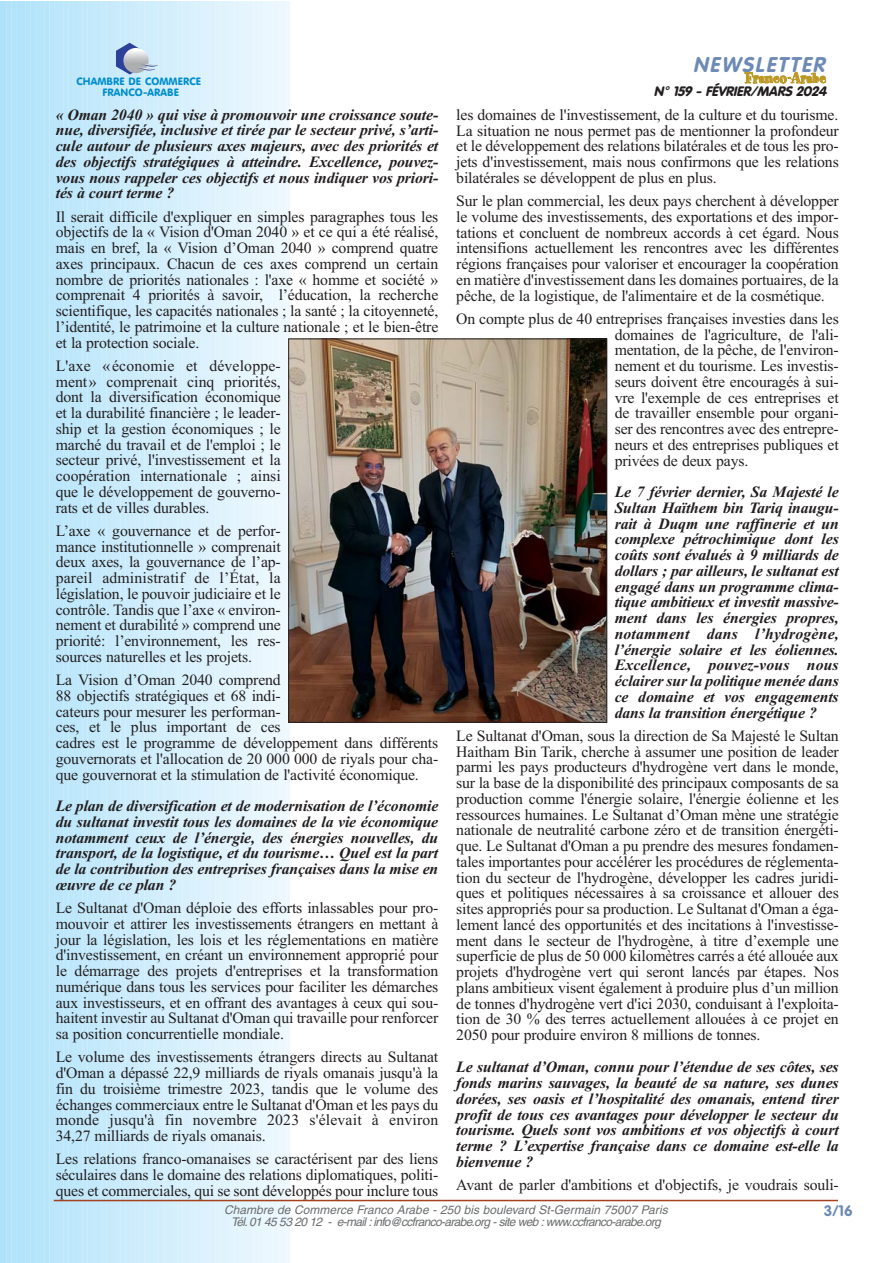
<style>
.page{position:relative;width:893px;height:1263px;background:#fff}
.page>*{position:absolute;margin:0;border:0;box-sizing:border-box;transform-origin:0 0}
.t1{font:italic 700 21px "VAG Rounded";color:#6d8ab5}
.t2{font:16.5px "Spumoni LP";letter-spacing:.02em;color:#bb9824}
.t3{font:15.75px/15.8px "Times New Roman";letter-spacing:-.01em;color:#231f20;text-align:justify}
.t4{font:italic 700 15.75px/15.8px "Times New Roman";letter-spacing:-.01em;color:#231f20;text-align:justify}
.t5{font:700 15px "VAG Rounded";color:#6d8ab5}
.t6{font:italic 900 13.5px "VAG Rounded";color:#231f20}
.t7{font:italic 12px/12px "Helvetica";color:#6c6e70;text-align:center}
.t8{font:10.5px/10.5px "VAG Rounded BT";letter-spacing:.005em;color:#008ece;text-align:center}
</style>
<div class="page">
<div style="left:0;top:1px;width:9px;height:1262px;background:#afe2fa"></div>
<svg style="left:9px;top:1px;width:5px;height:1262px;background:#b3e3fa"></svg>
<div style="left:14px;top:1px;width:10px;height:1262px;background:#b2e3fa"></div>
<svg style="left:23px;top:1px;width:10px;height:1262px;background:#b6e4fa"></svg>
<div style="left:33px;top:1px;width:10px;height:1262px;background:#b6e4fa"></div>
<div style="left:42px;top:1px;width:10px;height:1262px;background:#b9e5fa"></div>
<div style="left:52px;top:1px;width:10px;height:1262px;background:#bbe6fb"></div>
<div style="left:61px;top:1px;width:10px;height:1262px;background:#bde7fb"></div>
<div style="left:71px;top:1px;width:10px;height:1262px;background:#bfe7fb"></div>
<div style="left:80px;top:1px;width:10px;height:1262px;background:#c1e8fb"></div>
<div style="left:89px;top:1px;width:11px;height:1262px;background:#c3e9fb"></div>
<div style="left:99px;top:1px;width:10px;height:1262px;background:#c5eafb"></div>
<div style="left:108px;top:1px;width:10px;height:1262px;background:#c8eafb"></div>
<div style="left:118px;top:1px;width:10px;height:1262px;background:#caebfc"></div>
<div style="left:127px;top:1px;width:10px;height:1262px;background:#ccecfc"></div>
<div style="left:137px;top:1px;width:10px;height:1262px;background:#ceedfc"></div>
<div style="left:146px;top:1px;width:10px;height:1262px;background:#d0edfc"></div>
<div style="left:156px;top:1px;width:10px;height:1262px;background:#d2eefc"></div>
<div style="left:165px;top:1px;width:10px;height:1262px;background:#d4effc"></div>
<div style="left:175px;top:1px;width:10px;height:1262px;background:#d6f0fc"></div>
<div style="left:184px;top:1px;width:10px;height:1262px;background:#d8f0fc"></div>
<div style="left:194px;top:1px;width:10px;height:1262px;background:#daf1fd"></div>
<div style="left:203px;top:1px;width:10px;height:1262px;background:#ddf2fd"></div>
<div style="left:213px;top:1px;width:10px;height:1262px;background:#dff3fd"></div>
<div style="left:222px;top:1px;width:10px;height:1262px;background:#e1f3fd"></div>
<div style="left:232px;top:1px;width:10px;height:1262px;background:#e3f4fd"></div>
<div style="left:241px;top:1px;width:10px;height:1262px;background:#e5f5fd"></div>
<div style="left:251px;top:1px;width:10px;height:1262px;background:#e7f6fd"></div>
<div style="left:260px;top:1px;width:10px;height:1262px;background:#e9f7fe"></div>
<div style="left:270px;top:1px;width:10px;height:1262px;background:#ebf7fe"></div>
<div style="left:279px;top:1px;width:10px;height:1262px;background:#edf8fe"></div>
<div style="left:284px;top:1px;width:6px;height:1262px;background:#eef9fe"></div>
<svg style="left:116px;top:43px;width:42px;height:31px"></svg>
<hr style="left:54px;top:1200px;width:784px;height:1px;background:#a6411f">
<img style="left:290px;top:340px;width:315px;height:381px">
<div style="left:288px;top:338px;width:319px;height:385px;border:1px solid #231f20"></div>
<p class="t8" style="left:76px;top:77px;width:126px">CHAMBRE DE COMMERCE<br>FRANCO-ARABE</p>
<p class="t4" style="left:56px;top:108px;width:384px">« Oman 2040 » qui vise à promouvoir une croissance soute&shy;nue, diversifiée, inclusive et tirée par le secteur privé, s’arti&shy;cule autour de plusieurs axes majeurs, avec des priorités et des objectifs stratégiques à atteindre. Excellence, pouvez&shy;vous nous rappeler ces objectifs et nous indiquer vos priori&shy;tés à court terme ?</p>
<p class="t3" style="left:56px;top:210px;width:384px">Il serait difficile d'expliquer en simples paragraphes tous les objectifs de la « Vision d'Oman 2040 » et ce qui a été réalisé, mais en bref, la « Vision d’Oman 2040 » comprend quatre axes principaux. Chacun de ces axes comprend un certain nombre de priorités nationales : l'axe « homme et société » comprenait 4 priorités à savoir, l’éducation, la recherche scientifique, les capacités nationales ; la santé ; la citoyenneté, l’identité, le patrimoine et la culture nationale ; et le bien-être et la protection sociale.</p>
<p class="t3" style="left:56px;top:359px;width:227px">L'axe «économie et développe&shy;ment» comprenait cinq priorités, dont la diversification économique et la durabilité financière ; le leader&shy;ship et la gestion économiques ; le marché du travail et de l'emploi ; le secteur privé, l'investissement et la coopération internationale ; ainsi que le développement de gouverno&shy;rats et de villes durables.</p>
<p class="t3" style="left:56px;top:524px;width:226px">L’axe « gouvernance et de perfor&shy;mance institutionnelle » comprenait deux axes, la gouvernance de l’ap&shy;pareil administratif de l’État, la législation, le pouvoir judiciaire et le contrôle. Tandis que l’axe « environ&shy;nement et durabilité » comprend une priorité: l’environnement, les res&shy;sources naturelles et les projets.</p>
<p class="t3" style="left:56px;top:673px;width:384px;text-align:left">La Vision d’Oman 2040 comprend<br>88 objectifs stratégiques et 68 indi-<br>cateurs pour mesurer les performan-<br>ces, et le plus important de ces<br>cadres est le programme de développement dans différents gouvernorats et l'allocation de 20 000 000 de riyals pour cha&shy;que gouvernorat et la stimulation de l'activité économique.</p>
<p class="t4" style="left:56px;top:800px;width:384px">Le plan de diversification et de modernisation de l’économie du sultanat investit tous les domaines de la vie économique notamment ceux de l’énergie, des énergies nouvelles, du transport, de la logistique, et du tourisme… Quel est la part de la contribution des entreprises françaises dans la mise en œuvre de ce plan ?</p>
<p class="t3" style="left:56px;top:901px;width:384px">Le Sultanat d'Oman déploie des efforts inlassables pour pro&shy;mouvoir et attirer les investissements étrangers en mettant à jour la législation, les lois et les réglementations en matière d'investissement, en créant un environnement approprié pour le démarrage des projets d'entreprises et la transformation numérique dans tous les services pour faciliter les démarches aux investisseurs, et en offrant des avantages à ceux qui sou&shy;haitent investir au Sultanat d'Oman qui travaille pour renforcer sa position concurrentielle mondiale.</p>
<p class="t3" style="left:56px;top:1051px;width:384px">Le volume des investissements étrangers directs au Sultanat d'Oman a dépassé 22,9 milliards de riyals omanais jusqu'à la fin du troisième trimestre 2023, tandis que le volume des échanges commerciaux entre le Sultanat d'Oman et les pays du monde jusqu'à fin novembre 2023 s'élevait à environ 34,27 milliards de riyals omanais.</p>
<p class="t3" style="left:56px;top:1153px;width:384px">Les relations franco-omanaises se caractérisent par des liens séculaires dans le domaine des relations diplomatiques, politi&shy;ques et commerciales, qui se sont développés pour inclure tous</p>
<h1 class="t1" style="left:693px;top:56px;width:137px">NEWSLETTER</h1>
<p class="t2" style="left:745px;top:72px;width:82px">Franco-Arabe</p>
<p class="t6" style="left:654px;top:85px;width:177px">N° 159 - FÉVRIER/MARS 2024</p>
<p class="t3" style="left:456px;top:108px;width:384px">les domaines de l'investissement, de la culture et du tourisme.<br>La situation ne nous permet pas de mentionner la profondeur et le développement des relations bilatérales et de tous les pro&shy;jets d'investissement, mais nous confirmons que les relations bilatérales se développent de plus en plus.</p>
<p class="t3" style="left:456px;top:194px;width:384px">Sur le plan commercial, les deux pays cherchent à développer le volume des investissements, des exportations et des impor&shy;tations et concluent de nombreux accords à cet égard. Nous intensifions actuellement les rencontres avec les différentes régions françaises pour valoriser et encourager la coopération en matière d'investissement dans les domaines portuaires, de la pêche, de la logistique, de l'alimentaire et de la cosmétique.</p>
<p class="t3" style="left:615px;top:312px;width:226px;text-indent:-158px">On compte plus de 40 entreprises françaises investies dans les domaines de l'agriculture, de l'ali&shy;mentation, de la pêche, de l'environ&shy;nement et du tourisme. Les investis&shy;seurs doivent être encouragés à sui&shy;vre l'exemple de ces entreprises et de travailler ensemble pour organi&shy;ser des rencontres avec des entrepre&shy;neurs et des entreprises publiques et privées de deux pays.</p>
<p class="t4" style="left:615px;top:486px;width:226px">Le 7 février dernier, Sa Majesté le Sultan Haïthem bin Tariq inaugu&shy;rait à Duqm une raffinerie et un complexe pétrochimique dont les coûts sont évalués à 9 milliards de dollars ; par ailleurs, le sultanat est engagé dans un programme clima&shy;tique ambitieux et investit massive&shy;ment dans les énergies propres, notamment dans l’hydrogène, l’énergie solaire et les éoliennes.<br>Excellence, pouvez-vous nous éclairer sur la politique menée dans ce domaine et vos engagements dans la transition énergétique ?</p>
<p class="t3" style="left:456px;top:729px;width:384px">Le Sultanat d'Oman, sous la direction de Sa Majesté le Sultan Haitham Bin Tarik, cherche à assumer une position de leader parmi les pays producteurs d'hydrogène vert dans le monde, sur la base de la disponibilité des principaux composants de sa production comme l'énergie solaire, l'énergie éolienne et les ressources humaines. Le Sultanat d’Oman mène une stratégie nationale de neutralité carbone zéro et de transition énergéti&shy;que. Le Sultanat d'Oman a pu prendre des mesures fondamen&shy;tales importantes pour accélérer les procédures de réglementa&shy;tion du secteur de l'hydrogène, développer les cadres juridi&shy;ques et politiques nécessaires à sa croissance et allouer des sites appropriés pour sa production. Le Sultanat d'Oman a éga&shy;lement lancé des opportunités et des incitations à l'investisse&shy;ment dans le secteur de l'hydrogène, à titre d’exemple une superficie de plus de 50 000 kilomètres carrés a été allouée aux projets d'hydrogène vert qui seront lancés par étapes. Nos plans ambitieux visent également à produire plus d’un million de tonnes d'hydrogène vert d'ici 2030, conduisant à l'exploita&shy;tion de 30 % des terres actuellement allouées à ce projet en 2050 pour produire environ 8 millions de tonnes.</p>
<p class="t4" style="left:456px;top:1061px;width:384px">Le sultanat d’Oman, connu pour l’étendue de ses côtes, ses fonds marins sauvages, la beauté de sa nature, ses dunes dorées, ses oasis et l’hospitalité des omanais, entend tirer profit de tous ces avantages pour développer le secteur du tourisme. Quels sont vos ambitions et vos objectifs à court terme ? L’expertise française dans ce domaine est-elle la bienvenue ?</p>
<p class="t3" style="left:456px;top:1178px;width:384px">Avant de parler d'ambitions et d'objectifs, je voudrais souli-</p>
<p class="t7" style="left:224px;top:1204px;width:448px">Chambre de Commerce Franco Arabe - 250 bis boulevard St-Germain 75007 Paris<br>Tél. 01 45 53 20 12 - e-mail: info@ccfranco-arabe.org -site web : www.ccfranco-arabe.org</p>
<p class="t5" style="left:824px;top:1205px;width:30px">3/16</p>
</div>
